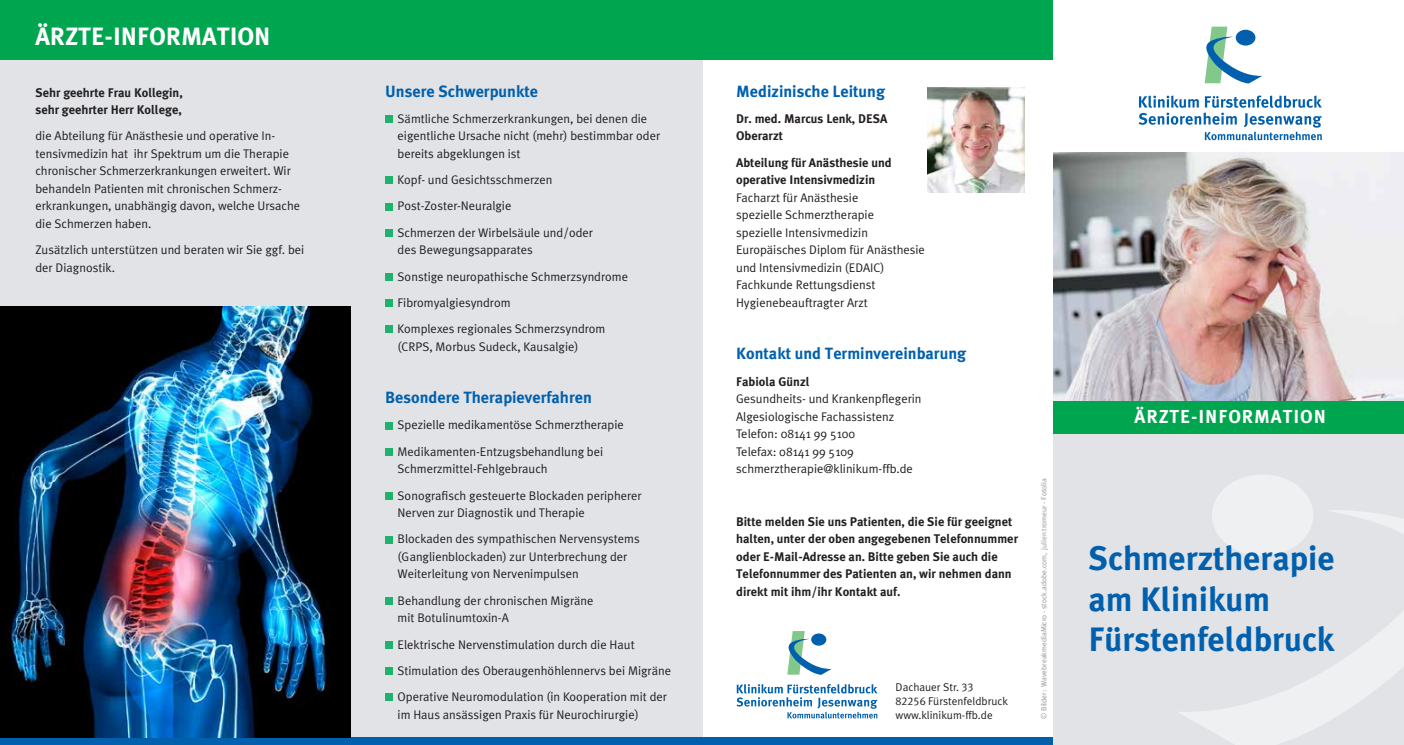
<style>
.page{position:relative;width:1404px;height:745px;background:#fff}
.page>*{position:absolute;margin:0;border:0;box-sizing:border-box;transform-origin:0 0}
.Zwischenhead{font:700 33.75px/40.5px "Meta Plus";color:#0160ae}
.Headline{font:700 25px "Meta Plus";color:#fff}
.Rubrik{font:700 18.75px "Meta Plus";letter-spacing:.05em;color:#fff}
.Headline-2{font:700 16.25px "Meta Plus";color:#0160ae}
.Fließtext_eingerückt{font:700 16.25px "Meta Plus";color:#0160ae}
.Fließtext_eingerückt-2{font:12.5px/17.5px "Meta Plus Normal";color:#231f20}
.Fließtext{font:12.5px/17.5px "Meta Plus Normal";color:#231f20}
.Fließtext-2{font:700 12.5px/17.5px "Meta Plus";color:#231f20}
.Fließtext-3{font:11.25px "Meta Plus Normal";color:#231f20}
.Fließtext-4{font:7.5px "Meta Plus Normal";color:#939598}
.s1{font-family:"Meta Plus";font-weight:700}
.s2{font-family:"Meta Plus Normal Caps"}
</style>
<div class="page">
<div style="left:0;top:0;width:702px;height:744px;background:#e1e3e7"></div>
<img style="left:927px;top:88px;width:97px;height:105px">
<svg style="left:787px;top:631px;width:44px;height:43px"></svg>
<svg style="left:736px;top:684px;width:141px;height:34px"></svg>
<img style="left:1053px;top:152px;width:350px;height:249px">
<div style="left:1052px;top:404px;width:351px;height:340px;background:#e1e3e7"></div>
<div style="left:1052px;top:401px;width:351px;height:32px;background:#00a54f"></div>
<div style="left:1211px;top:474px;width:101px;height:81px;background:#eff0f2;border-radius:50%"></div>
<svg style="left:1179px;top:506px;width:224px;height:238px"></svg>
<div style="left:0;top:737px;width:1052px;height:7px;background:#0160ae"></div>
<svg style="left:1204px;top:27px;width:58px;height:56px"></svg>
<svg style="left:1138px;top:95px;width:183px;height:45px"></svg>
<div style="left:385px;top:115px;width:7px;height:8px;background:#1eb26a"></div>
<div style="left:385px;top:176px;width:7px;height:8px;background:#1eb26a"></div>
<div style="left:385px;top:203px;width:7px;height:7px;background:#1eb26a"></div>
<div style="left:385px;top:229px;width:7px;height:7px;background:#1eb26a"></div>
<div style="left:385px;top:273px;width:7px;height:7px;background:#1eb26a"></div>
<div style="left:385px;top:299px;width:7px;height:7px;background:#1eb26a"></div>
<div style="left:385px;top:325px;width:7px;height:8px;background:#1eb26a"></div>
<div style="left:385px;top:421px;width:7px;height:8px;background:#1eb26a"></div>
<div style="left:385px;top:448px;width:7px;height:7px;background:#1eb26a"></div>
<div style="left:385px;top:491px;width:7px;height:8px;background:#1eb26a"></div>
<div style="left:385px;top:535px;width:7px;height:8px;background:#1eb26a"></div>
<div style="left:385px;top:596px;width:7px;height:8px;background:#1eb26a"></div>
<div style="left:385px;top:640px;width:7px;height:8px;background:#1eb26a"></div>
<div style="left:385px;top:666px;width:7px;height:8px;background:#1eb26a"></div>
<div style="left:385px;top:693px;width:7px;height:7px;background:#1eb26a"></div>
<img style="left:0;top:306px;width:351px;height:431px">
<div style="left:0;top:0;width:1052px;height:60px;background:#00a54f"></div>
<p class="Headline" style="left:35px;top:22px;width:236px">ÄRZTE-INFORMATION</p>
<p class="Fließtext-2" style="left:35px;top:83px;width:149px">Sehr geehrte Frau Kollegin, sehr geehrter Herr Kollege,</p>
<p class="Fließtext" style="left:35px;top:127px;width:266px">die Abteilung für Anästhesie und operative In&shy;tensivmedizin hat ihr Spektrum um die Therapie chronischer Schmerzerkrankungen erweitert. Wir behandeln Patienten mit chronischen Schmerz&shy;erkrankungen, unabhängig davon, welche Ursache die Schmerzen haben.</p>
<p class="Fließtext" style="left:35px;top:241px;width:270px">Zusätzlich unterstützen und beraten wir Sie ggf. bei der Diagnostik.</p>
<p class="Headline-2" style="left:385px;top:81px;width:154px">Unsere Schwerpunkte</p>
<p class="Fließtext_eingerückt-2" style="left:397px;top:109px;width:264px">Sämtliche Schmerzerkrankungen, bei denen die eigentliche Ursache nicht (mehr) bestimmbar oder bereits abgeklungen ist</p>
<p class="Fließtext_eingerückt-2" style="left:397px;top:171px;width:156px">Kopf- und Gesichtsschmerzen</p>
<p class="Fließtext_eingerückt-2" style="left:397px;top:197px;width:115px">Post-Zoster-Neuralgie</p>
<p class="Fließtext_eingerückt-2" style="left:397px;top:223px;width:197px">Schmerzen der Wirbelsäule und/oder des Bewegungsapparates</p>
<p class="Fließtext_eingerückt-2" style="left:397px;top:267px;width:232px">Sonstige neuropathische Schmerzsyndrome</p>
<p class="Fließtext_eingerückt-2" style="left:397px;top:293px;width:114px">Fibromyalgiesyndrom</p>
<p class="Fließtext_eingerückt-2" style="left:397px;top:319px;width:209px">Komplexes regionales Schmerzsyndrom (CRPS, Morbus Sudeck, Kausalgie)</p>
<p class="Fließtext_eingerückt" style="left:385px;top:388px;width:208px">Besondere Therapieverfahren</p>
<p class="Fließtext_eingerückt-2" style="left:397px;top:416px;width:228px">Spezielle medikamentöse Schmerztherapie</p>
<p class="Fließtext_eingerückt-2" style="left:397px;top:442px;width:207px">Medikamenten-Entzugsbehandlung bei<br>Schmerzmittel-Fehlgebrauch</p>
<p class="Fließtext_eingerückt-2" style="left:397px;top:486px;width:246px">Sonografisch gesteuerte Blockaden peripherer<br>Nerven zur Diagnostik und Therapie</p>
<p class="Fließtext_eingerückt-2" style="left:397px;top:529px;width:244px">Blockaden des sympathischen Nervensystems (Ganglienblockaden) zur Unterbrechung der<br>Weiterleitung von Nervenimpulsen</p>
<p class="Fließtext_eingerückt-2" style="left:397px;top:591px;width:197px">Behandlung der chronischen Migräne mit Botulinumtoxin-A</p>
<p class="Fließtext_eingerückt-2" style="left:397px;top:634px;width:238px">Elektrische Nervenstimulation durch die Haut</p>
<p class="Fließtext_eingerückt-2" style="left:397px;top:661px;width:275px">Stimulation des Oberaugenhöhlennervs bei Migräne</p>
<p class="Fließtext_eingerückt-2" style="left:397px;top:687px;width:271px">Operative Neuromodulation (in Kooperation mit der im Haus ansässigen Praxis für Neurochirurgie)</p>
<p class="Headline-2" style="left:736px;top:81px;width:150px">Medizinische Leitung</p>
<p class="Fließtext-2" style="left:736px;top:110px;width:153px">Dr. med. Marcus Lenk, DESA<br>Oberarzt</p>
<p class="Fließtext" style="left:736px;top:153px;width:190px"><span class="s1">Abteilung für Anästhesie und operative Intensivmedizin<br></span>Facharzt für Anästhesie<br>spezielle Schmerztherapie<br>spezielle Intensivmedizin<br>Europäisches Diplom für Anästhesie und Intensivmedizin (EDAIC)<br>Fachkunde Rettungsdienst<br>Hygienebeauftragter Arzt</p>
<p class="Headline-2" style="left:736px;top:344px;width:231px">Kontakt und Terminvereinbarung</p>
<p class="Fließtext" style="left:736px;top:372px;width:187px"><span class="s1">Fabiola Günzl<br></span>Gesundheits- und Krankenpflegerin<br>Algesiologische Fachassistenz<br>Telefon: 08141 99 5100<br>Telefax: 08141 99 5109 schmerztherapie@klinikum-ffb.de</p>
<p class="Fließtext-2" style="left:736px;top:512px;width:283px">Bitte melden Sie uns Patienten, die Sie für geeignet halten, unter der oben angegebenen Telefonnummer oder E-Mail-Adresse an. Bitte geben Sie auch die Telefonnummer des Patienten an, wir nehmen dann direkt mit ihm/ihr Kontakt auf.</p>
<p class="Fließtext-3" style="left:895px;top:680px;width:80px">Dachauer Str. <span class="s2">33</span></p>
<p class="Fließtext-3" style="left:895px;top:694px;width:114px"><span class="s2">82256</span> Fürstenfeldbruck</p>
<p class="Fließtext-3" style="left:895px;top:707px;width:99px">www.klinikum-ffb.de</p>
<p class="Fließtext-4" style="left:1039px;top:718px;width:241px;rotate:-90deg">© Bilder: WavebreakmediaMicro - stock.adobe.com, julien tromeur - Fotolia</p>
<p class="Rubrik" style="left:1134px;top:405px;width:193px">ÄRZTE-INFORMATION</p>
<p class="Zwischenhead" style="left:1088px;top:538px;width:248px">Schmerztherapie am Klinikum<br>Fürstenfeldbruck</p>
</div>
